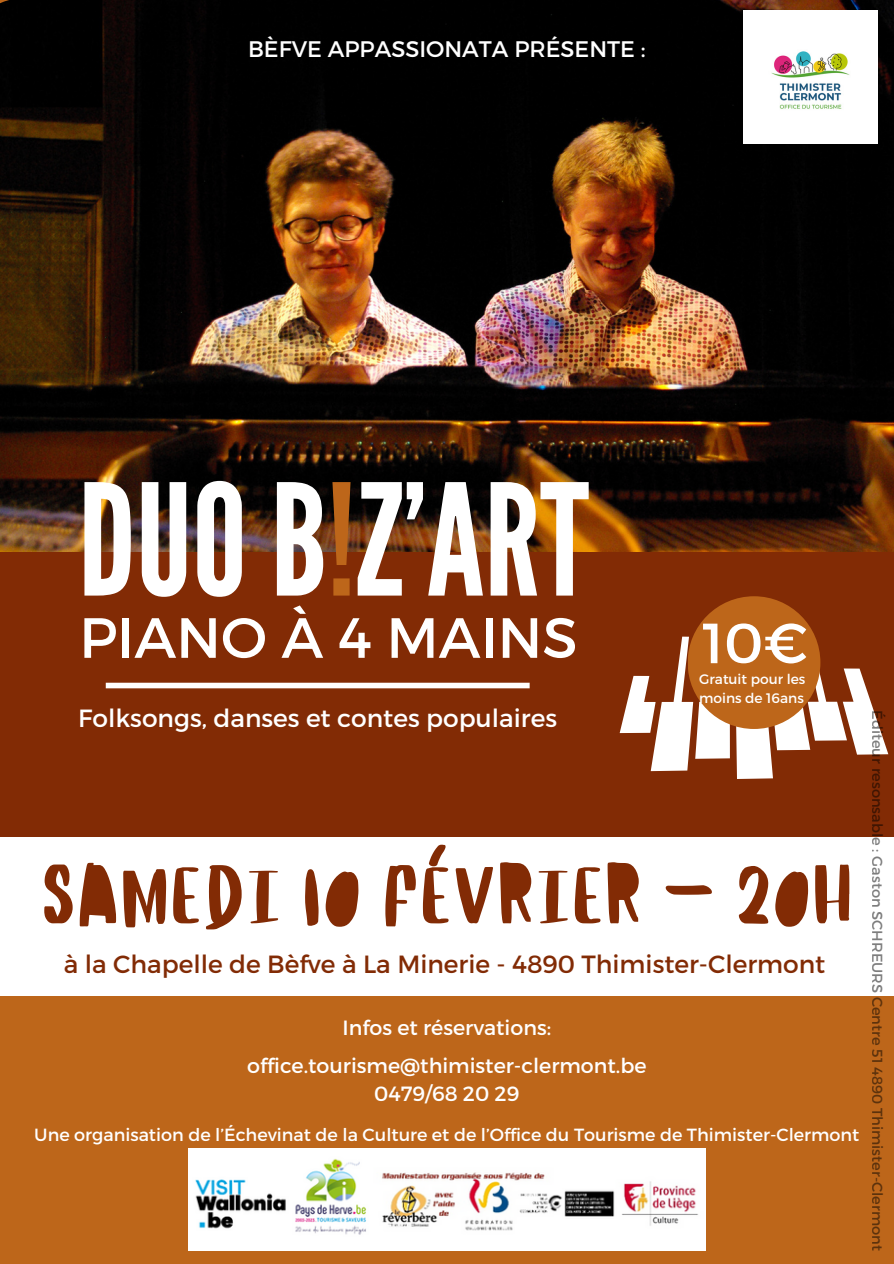
<style>
.page{position:relative;width:894px;height:1264px;background:#fff}
.page>*{position:absolute;margin:0;border:0;box-sizing:border-box;transform-origin:0 0}
.t1{font:154.35px "League Gothic";color:#fff}
.t2{font:70.95px "Block";color:#822b05}
.t3{font:56.55px "Montserrat";color:#fff}
.t4{font:24.9px "Montserrat";color:#822b05}
.t5{font:24.9px "Montserrat";color:#fff}
.t6{font:22.5px "Montserrat";color:#fff}
.t7{font:20.55px "Montserrat";color:#fff}
.t8{font:17.55px "Montserrat";color:#fff}
.t9{font:14.55px "Montserrat";color:#000}
.t10{font:13.8px "Montserrat";color:#fff}
.s1{color:#bd661a}
</style>
<div class="page">
<div style="left:0;top:0;width:893px;height:1263px;background:#bd661a"></div>
<img style="left:0;top:0;width:893px;height:553px">
<div style="left:0;top:553px;width:893px;height:283px;background:#822b05"></div>
<div style="left:106px;top:682px;width:423px;height:6px;background:#fff"></div>
<div style="left:0;top:836px;width:893px;height:159px;background:#fff"></div>
<img style="left:188px;top:1148px;width:517px;height:102px">
<img style="left:743px;top:10px;width:134px;height:134px">
<svg style="left:736px;top:650px;width:152px;height:129px"></svg>
<svg style="left:619px;top:636px;width:110px;height:135px"></svg>
<div style="left:687px;top:596px;width:133px;height:133px;background:#bd661a;border-radius:50%"></div>
<p class="t6" style="left:248px;top:34px;width:399px">BÈFVE APPASSIONATA PRÉSENTE :</p>
<p class="t1" style="left:78px;top:451px;width:512px">DUOB<span class="s1">!</span>Z’ART</p>
<p class="t3" style="left:79px;top:601px;width:499px">PIANO À 4 MAINS</p>
<p class="t5" style="left:78px;top:702px;width:480px">Folksongs, danses et contes populaires</p>
<p class="t3" style="left:702px;top:606px;width:107px">10€</p>
<p class="t10" style="left:699px;top:670px;width:108px">Gratuit pour les</p>
<p class="t10" style="left:699px;top:689px;width:106px">moins de 16ans</p>
<p class="t2" style="left:41px;top:856px;width:813px">SAMEDI 10 FÉVRIER - 20H</p>
<p class="t4" style="left:64px;top:947px;width:762px">à la Chapelle de Bèfve à La Minerie - 4890 Thimister-Clermont</p>
<p class="t7" style="left:342px;top:1014px;width:210px">Infos et réservations:</p>
<p class="t7" style="left:247px;top:1052px;width:400px">office.tourisme@thimister-clermont.be</p>
<p class="t7" style="left:374px;top:1080px;width:147px">0479/68 20 29</p>
<p class="t8" style="left:34px;top:1122px;width:826px">Une organisation de l’Échevinat de la Culture et de l’Office du Tourisme de Thimister-Clermont</p>
<p class="t9" style="left:886px;top:710px;width:542px;rotate:90deg">Éditeur resonsable : Gaston SCHREURS Centre 51 4890 Thimister-Clermont</p>
</div>
